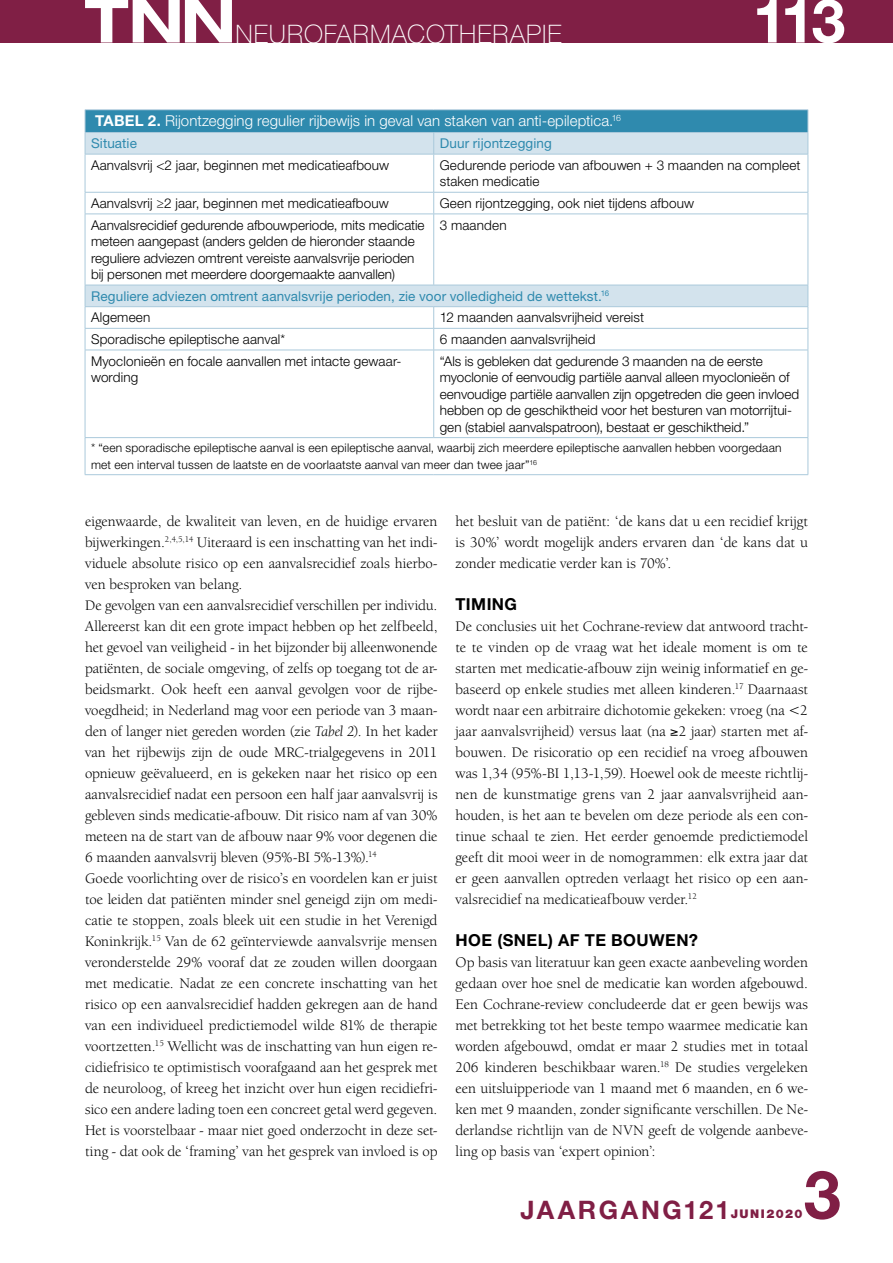
<style>
.page{position:relative;width:893px;height:1263px;background:#fff}
.page>*{position:absolute;margin:0;border:0;box-sizing:border-box;transform-origin:0 0}
.t1{font:700 66.9px "Helvetica Neue LT Std";color:#801f45}
.t2{font:700 60.75px "Helvetica Neue LT Std";color:#fff}
.t3{font:100 25.5px "Helvetica Neue LT Std";letter-spacing:.04em;color:#fff}
.t4{font:700 25.5px "Helvetica Neue LT Std";letter-spacing:.095em;color:#801f45}
.t5{font:700 16.5px "Helvetica Neue LT Std";letter-spacing:.025em;color:#000}
.t6{font:15px/21px "Berkeley Oldstyle IT Cby BT";letter-spacing:.005em;color:#000;text-align:justify}
.t7{font:300 15px "Helvetica Neue LT Std";letter-spacing:.005em;color:#fff}
.t8{font:300 13.5px/16.5px "Helvetica Neue LT Std";letter-spacing:.005em;color:#000}
.t9{font:13.5px/21.6px "Helvetica Neue LT Std";letter-spacing:.01em;color:#2f8aae}
.t10{font:300 12px/16.5px "Helvetica Neue LT Std";letter-spacing:.015em;color:#000}
.s1{font-weight:700}
.s2{font-weight:300;color:#000}
.s3{font-style:italic}
.s4{font-weight:900;font-size:12px}
</style>
<div class="page">
<div style="left:0;top:0;width:893px;height:43px;background:#801f45"></div>
<svg style="left:85px;top:0;width:147px;height:43px"></svg>
<div style="left:85px;top:110px;width:723px;height:22px;background:#2f8aae"></div>
<svg style="left:86px;top:133px;width:722px;height:173px"></svg>
<hr style="left:85px;top:109px;width:349px;height:1px;background:#aac9db">
<hr style="left:434px;top:109px;width:374px;height:1px;background:#aac9db">
<hr style="left:85px;top:132px;width:349px;height:1px;background:#aac9db">
<svg style="left:85px;top:110px;width:1px;height:44px"></svg>
<hr style="left:434px;top:132px;width:374px;height:1px;background:#aac9db">
<svg style="left:433px;top:133px;width:1px;height:21px"></svg>
<svg style="left:808px;top:110px;width:1px;height:44px"></svg>
<hr style="left:85px;top:154px;width:349px;height:1px;background:#aac9db">
<hr style="left:85px;top:154px;width:1px;height:38px;background:#aac9db">
<hr style="left:434px;top:154px;width:374px;height:1px;background:#aac9db">
<hr style="left:433px;top:154px;width:1px;height:38px;background:#aac9db">
<hr style="left:808px;top:154px;width:1px;height:38px;background:#aac9db">
<hr style="left:85px;top:192px;width:349px;height:1px;background:#aac9db">
<svg style="left:85px;top:193px;width:1px;height:21px"></svg>
<hr style="left:434px;top:192px;width:374px;height:1px;background:#aac9db">
<svg style="left:433px;top:193px;width:1px;height:21px"></svg>
<svg style="left:808px;top:193px;width:1px;height:21px"></svg>
<hr style="left:85px;top:214px;width:349px;height:1px;background:#aac9db">
<hr style="left:85px;top:214px;width:1px;height:71px;background:#aac9db">
<hr style="left:434px;top:214px;width:374px;height:1px;background:#aac9db">
<hr style="left:433px;top:214px;width:1px;height:71px;background:#aac9db">
<hr style="left:808px;top:214px;width:1px;height:71px;background:#aac9db">
<hr style="left:85px;top:285px;width:349px;height:1px;background:#aac9db">
<hr style="left:434px;top:285px;width:374px;height:1px;background:#aac9db">
<hr style="left:85px;top:306px;width:349px;height:1px;background:#aac9db">
<hr style="left:434px;top:306px;width:374px;height:1px;background:#aac9db">
<hr style="left:85px;top:328px;width:349px;height:1px;background:#aac9db">
<svg style="left:85px;top:285px;width:1px;height:65px"></svg>
<hr style="left:434px;top:328px;width:374px;height:1px;background:#aac9db">
<svg style="left:433px;top:307px;width:1px;height:43px"></svg>
<svg style="left:808px;top:285px;width:1px;height:65px"></svg>
<hr style="left:85px;top:350px;width:349px;height:1px;background:#aac9db">
<hr style="left:85px;top:350px;width:1px;height:87px;background:#aac9db">
<hr style="left:434px;top:350px;width:374px;height:1px;background:#aac9db">
<hr style="left:433px;top:350px;width:1px;height:87px;background:#aac9db">
<hr style="left:808px;top:350px;width:1px;height:87px;background:#aac9db">
<hr style="left:85px;top:437px;width:349px;height:1px;background:#aac9db">
<hr style="left:85px;top:438px;width:1px;height:36px;background:#aac9db">
<hr style="left:434px;top:437px;width:374px;height:1px;background:#aac9db">
<hr style="left:808px;top:438px;width:1px;height:36px;background:#aac9db">
<hr style="left:85px;top:474px;width:349px;height:1px;background:#aac9db">
<hr style="left:434px;top:474px;width:374px;height:1px;background:#aac9db">
<h3 class="t3" style="left:235px;top:19px;width:328px">NEUROFARMACOTHERAPIE</h3>
<h2 class="t2" style="left:753px;top:-17px;width:94px">113</h2>
<p class="t7" style="left:95px;top:112px;width:527px"><span class="s1">TABEL 2.</span> Rijontzegging regulier rijbewijs in geval van staken van anti-epileptica.<sup>16</sup></p>
<p class="t9" style="left:91px;top:132px;width:47px">Situatie</p>
<p class="t9" style="left:440px;top:132px;width:114px">Duur rijontzegging</p>
<p class="t8" style="left:91px;top:156px;width:300px">Aanvalsvrij &lt;2 jaar, beginnen met medicatieafbouw</p>
<p class="t8" style="left:440px;top:156px;width:362px">Gedurende periode van afbouwen + 3 maanden na compleet staken medicatie</p>
<p class="t8" style="left:91px;top:195px;width:299px">Aanvalsvrij ≥2 jaar, beginnen met medicatieafbouw</p>
<p class="t8" style="left:440px;top:195px;width:256px">Geen rijontzegging, ook niet tijdens afbouw</p>
<p class="t8" style="left:91px;top:216px;width:335px">Aanvalsrecidief gedurende afbouwperiode, mits medicatie meteen aangepast (anders gelden de hieronder staande reguliere adviezen omtrent vereiste aanvalsvrije perioden bij personen met meerdere doorgemaakte aanvallen)</p>
<p class="t8" style="left:440px;top:216px;width:68px">3 maanden</p>
<p class="t9" style="left:91px;top:285px;width:520px">Reguliere adviezen omtrent aanvalsvrije perioden, zie voor volledigheid de wettekst.<sup>16<br></sup><span class="s2">Algemeen</span></p>
<p class="t8" style="left:440px;top:309px;width:206px">12 maanden aanvalsvrijheid vereist</p>
<p class="t8" style="left:91px;top:331px;width:196px">Sporadische epileptische aanval*</p>
<p class="t8" style="left:440px;top:331px;width:157px">6 maanden aanvalsvrijheid</p>
<p class="t8" style="left:91px;top:352px;width:310px">Myoclonieën en focale aanvallen met intacte gewaar&shy;wording</p>
<p class="t8" style="left:440px;top:352px;width:361px">“Als is gebleken dat gedurende 3 maanden na de eerste myoclonie of eenvoudig partiële aanval alleen myoclonieën of eenvoudige partiële aanvallen zijn opgetreden die geen invloed hebben op de geschiktheid voor het besturen van motorrijtui&shy;gen (stabiel aanvalspatroon), bestaat er geschiktheid.”</p>
<p class="t10" style="left:91px;top:439px;width:692px">* “een sporadische epileptische aanval is een epileptische aanval, waarbij zich meerdere epileptische aanvallen hebben voorgedaan met een interval tussen de laatste en de voorlaatste aanval van meer dan twee jaar”<sup>16</sup></p>
<p class="t6" style="left:85px;top:510px;width:354px;text-align:left">eigenwaarde, de kwaliteit van leven, en de huidige ervaren bijwerkingen.<sup>2,4,5,14</sup> Uiteraard is een inschatting van het indi&shy;viduele absolute risico op een aanvalsrecidief zoals hierbo&shy;ven besproken van belang.<br>De gevolgen van een aanvalsrecidief verschillen per individu.<br>Allereerst kan dit een grote impact hebben op het zelfbeeld, het gevoel van veiligheid - in het bijzonder bij alleenwonende patiënten, de sociale omgeving, of zelfs op toegang tot de ar&shy;beidsmarkt. Ook heeft een aanval gevolgen voor de rijbe&shy;voegdheid; in Nederland mag voor een periode van 3 maan&shy;den of langer niet gereden worden (zie <span class="s3">Tabel 2</span>). In het kader van het rijbewijs zijn de oude MRC-trialgegevens in 2011 opnieuw geëvalueerd, en is gekeken naar het risico op een aanvalsrecidief nadat een persoon een half jaar aanvalsvrij is gebleven sinds medicatie-afbouw. Dit risico nam af van 30% meteen na de start van de afbouw naar 9% voor degenen die 6 maanden aanvalsvrij bleven (95%-BI 5%-13%).<sup>14<br></sup>Goede voorlichting over de risico’s en voordelen kan er juist toe leiden dat patiënten minder snel geneigd zijn om medi&shy;catie te stoppen, zoals bleek uit een studie in het Verenigd Koninkrijk.<sup>15</sup> Van de 62 geïnterviewde aanvalsvrije mensen veronderstelde 29% vooraf dat ze zouden willen doorgaan met medicatie. Nadat ze een concrete inschatting van het risico op een aanvalsrecidief hadden gekregen aan de hand van een individueel predictiemodel wilde 81% de therapie voortzetten.<sup>15</sup> Wellicht was de inschatting van hun eigen re&shy;cidiefrisico te optimistisch voorafgaand aan het gesprek met de neuroloog, of kreeg het inzicht over hun eigen recidiefri&shy;sico een andere lading toen een concreet getal werd gegeven.<br>Het is voorstelbaar - maar niet goed onderzocht in deze set&shy;ting - dat ook de ‘framing’ van het gesprek van invloed is op</p>
<p class="t6" style="left:455px;top:510px;width:354px">het besluit van de patiënt: ‘de kans dat u een recidief krijgt is 30%’ wordt mogelijk anders ervaren dan ‘de kans dat u zonder medicatie verder kan is 70%’.</p>
<p class="t5" style="left:455px;top:593px;width:63px">TIMING</p>
<p class="t6" style="left:455px;top:615px;width:354px">De conclusies uit het Cochrane-review dat antwoord tracht&shy;te te vinden op de vraag wat het ideale moment is om te starten met medicatie-afbouw zijn weinig informatief en ge&shy;baseerd op enkele studies met alleen kinderen.<sup>17</sup> Daarnaast wordt naar een arbitraire dichotomie gekeken: vroeg (na &lt;2 jaar aanvalsvrijheid) versus laat (na ≥2 jaar) starten met af&shy;bouwen. De risicoratio op een recidief na vroeg afbouwen was 1,34 (95%-BI 1,13-1,59). Hoewel ook de meeste richtlij&shy;nen de kunstmatige grens van 2 jaar aanvalsvrijheid aan&shy;houden, is het aan te bevelen om deze periode als een con&shy;tinue schaal te zien. Het eerder genoemde predictiemodel geeft dit mooi weer in de nomogrammen: elk extra jaar dat er geen aanvallen optreden verlaagt het risico op een aan&shy;valsrecidief na medicatieafbouw verder.<sup>12</sup></p>
<p class="t5" style="left:455px;top:929px;width:244px">HOE (SNEL) AF TE BOUWEN?</p>
<p class="t6" style="left:455px;top:951px;width:354px">Op basis van literatuur kan geen exacte aanbeveling worden gedaan over hoe snel de medicatie kan worden afgebouwd.<br>Een Cochrane-review concludeerde dat er geen bewijs was met betrekking tot het beste tempo waarmee medicatie kan worden afgebouwd, omdat er maar 2 studies met in totaal 206 kinderen beschikbaar waren.<sup>18</sup> De studies vergeleken een uitsluipperiode van 1 maand met 6 maanden, en 6 we&shy;ken met 9 maanden, zonder significante verschillen. De Ne&shy;derlandse richtlijn van de NVN geeft de volgende aanbeve&shy;ling op basis van ‘expert opinion’:</p>
<h1 class="t1" style="left:804px;top:1153px;width:39px">3</h1>
<h3 class="t4" style="left:520px;top:1194px;width:284px">JAARGANG121<span class="s4">JUNI2020</span></h3>
</div>
